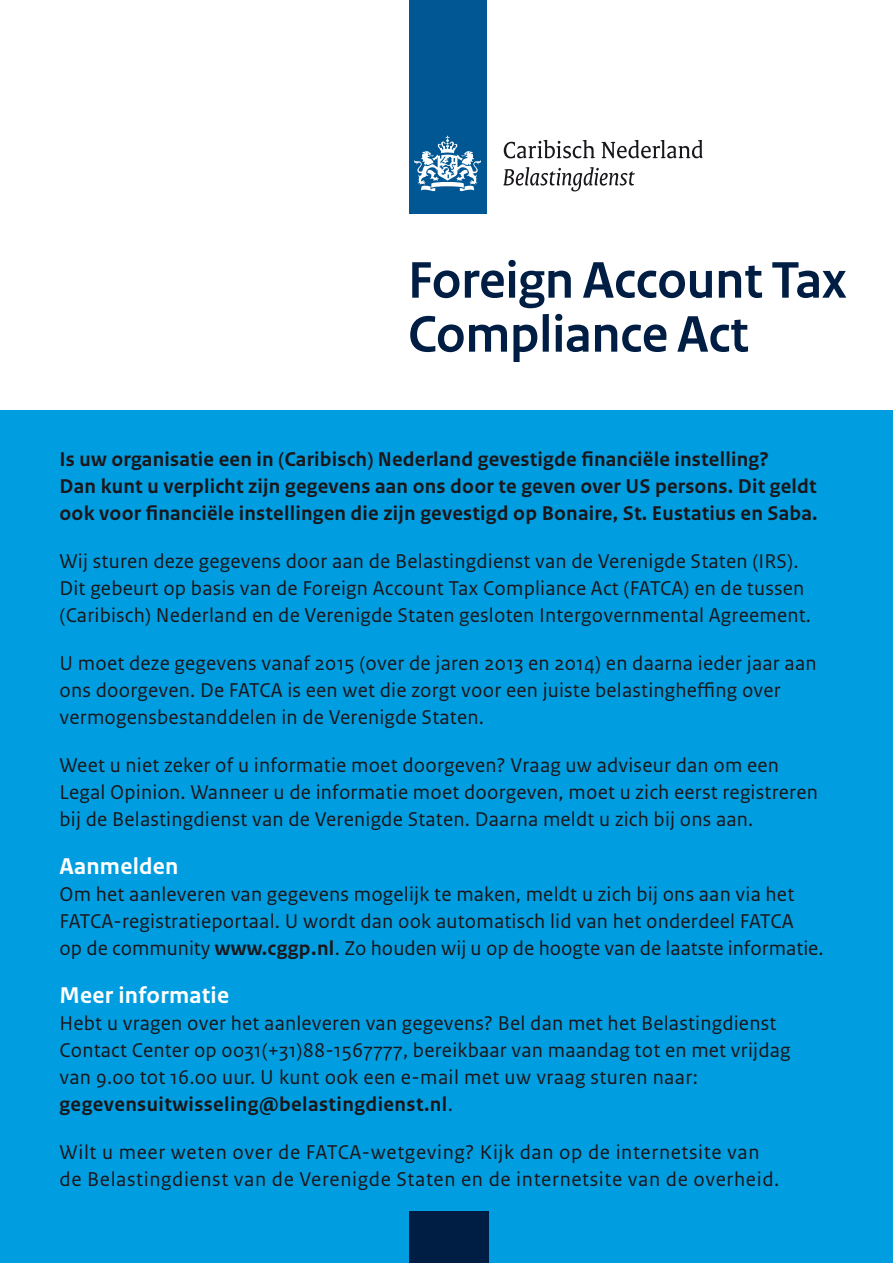
<style>
.page{position:relative;width:893px;height:1263px;background:#fff}
.page>*{position:absolute;margin:0;border:0;box-sizing:border-box;transform-origin:0 0}
.t1{font:700 54px/54px "Rijksoverheid Sans Heading";color:#001d43}
.t2{font:700 24px "Rijksoverheid Sans Text";letter-spacing:.01em;color:#fff}
.t3{font:21px/27px "Rijksoverheid Sans Text";letter-spacing:.01em;color:#1a171c}
.t4{font:700 21px/27px "Rijksoverheid Sans Text";letter-spacing:.01em;color:#1a171c}
.t5{font:21px/27px "Rijksoverheid Sans Text";letter-spacing:.03em;color:#1a171c}
.s1{font-weight:700}
</style>
<div class="page">
<div style="left:0;top:75px;width:893px;height:1188px;background:#009ee0"></div>
<div style="left:0;top:60px;width:893px;height:350px;background:#fff"></div>
<div style="left:409px;top:0;width:77px;height:213px;background:#005794"></div>
<svg style="left:414px;top:136px;width:67px;height:56px"></svg>
<svg style="left:504px;top:140px;width:91px;height:18px"></svg>
<svg style="left:602px;top:140px;width:101px;height:18px"></svg>
<svg style="left:503px;top:167px;width:132px;height:24px"></svg>
<div style="left:409px;top:1212px;width:79px;height:51px;background:#001d43"></div>
<h1 class="t1" style="left:408px;top:254px;width:440px">Foreign Account Tax<br>Compliance Act</h1>
<p class="t4" style="left:60px;top:446px;width:760px">Is uw organisatie een in (Caribisch) Nederland gevestigde financiële instelling?<br>Dan kunt u verplicht zijn gegevens aan ons door te geven over US persons. Dit geldt ook voor financiële instellingen die zijn gevestigd op Bonaire, St. Eustatius en Saba.</p>
<p class="t3" style="left:60px;top:548px;width:753px">Wij sturen deze gegevens door aan de Belastingdienst van de Verenigde Staten (IRS).<br>Dit gebeurt op basis van de Foreign Account Tax Compliance Act (FATCA) en de tussen (Caribisch) Nederland en de Verenigde Staten gesloten Intergovernmental Agreement.</p>
<p class="t3" style="left:60px;top:650px;width:758px">U moet deze gegevens vanaf 2015 (over de jaren 2013 en 2014) en daarna ieder jaar aan ons doorgeven. De FATCA is een wet die zorgt voor een juiste belastingheffing over vermogensbestanddelen in de Verenigde Staten.</p>
<p class="t3" style="left:60px;top:752px;width:760px">Weet u niet zeker of u informatie moet doorgeven? Vraag uw adviseur dan om een<br>Legal Opinion. Wanneer u de informatie moet doorgeven, moet u zich eerst registreren bij de Belastingdienst van de Verenigde Staten. Daarna meldt u zich bij ons aan.</p>
<p class="t2" style="left:60px;top:853px;width:120px">Aanmelden</p>
<p class="t3" style="left:60px;top:881px;width:766px">Om het aanleveren van gegevens mogelijk te maken, meldt u zich bij ons aan via het<br>FATCA-registratieportaal. U wordt dan ook automatisch lid van het onderdeel FATCA<br>op de community <span class="s1">www.cggp.nl</span>. Zo houden wij u op de hoogte van de laatste informatie.</p>
<p class="t2" style="left:60px;top:982px;width:171px">Meer informatie</p>
<p class="t3" style="left:60px;top:1010px;width:733px">Hebt u vragen over het aanleveren van gegevens? Bel dan met het Belastingdienst Contact Center op 0031(+31)88-1567777, bereikbaar van maandag tot en met vrijdag van 9.00 tot 16.00 uur. U kunt ook een e-mail met uw vraag sturen naar: <span class="s1">gegevensuitwisseling@belastingdienst.nl</span>.</p>
<p class="t5" style="left:60px;top:1139px;width:721px">Wilt u meer weten over de FATCA-wetgeving? Kijk dan op de internetsite van de Belastingdienst van de Verenigde Staten en de internetsite van de overheid.</p>
</div>
